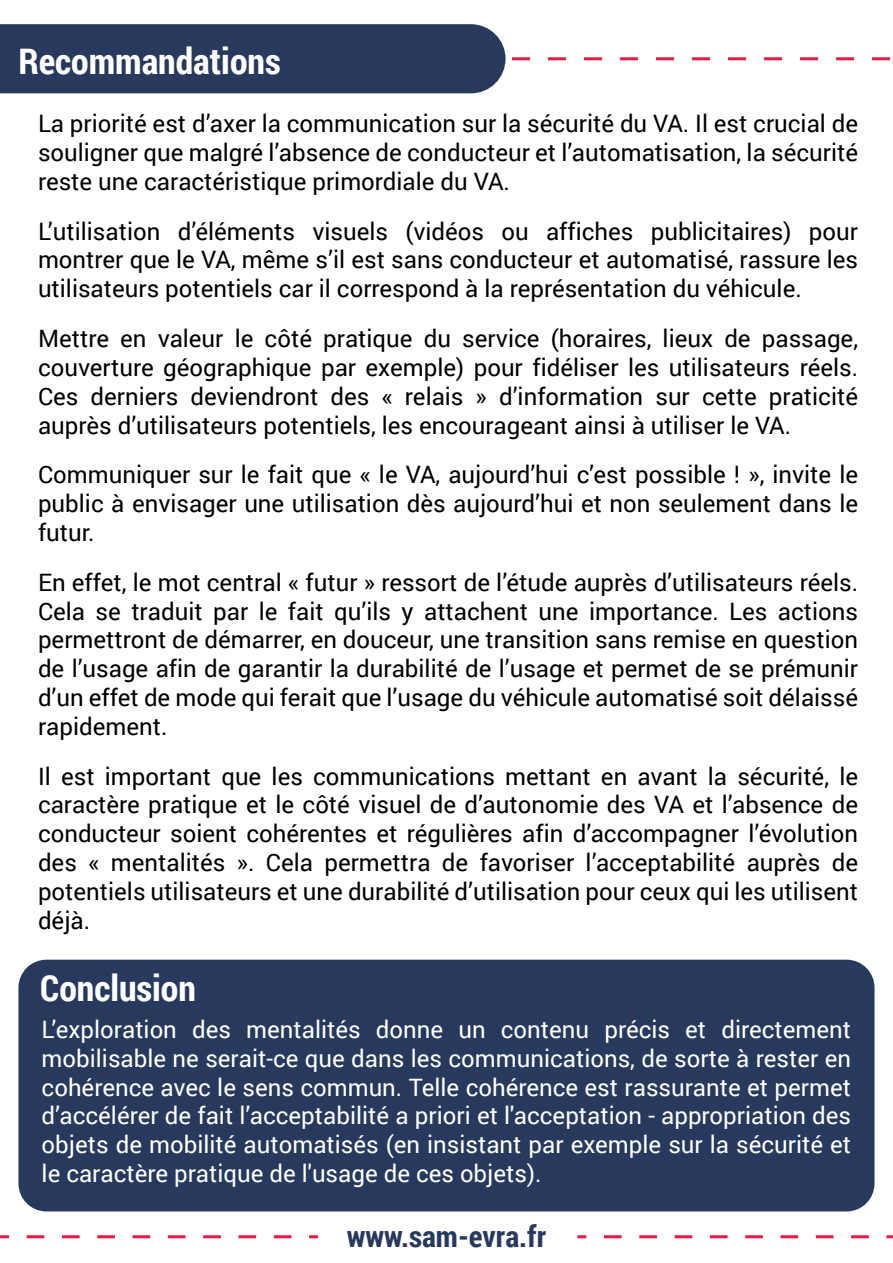
<style>
.page{position:relative;width:893px;height:1263px;background:#fff}
.page>*{position:absolute;margin:0;border:0;box-sizing:border-box;transform-origin:0 0}
.t1{font:700 36px "Roboto Condensed";color:#fff}
.t2{font:700 30px "Roboto Condensed";color:#27395c}
.t3{font:24px/28.8px "Roboto";color:#000;text-align:justify}
.t4{font:24px/28.8px "Roboto";color:#fff;text-align:justify}
</style>
<div class="page">
<div style="left:0;top:24px;width:505px;height:69px;background:#27395c"></div>
<svg style="left:512px;top:57px;width:379px;height:3px"></svg>
<svg style="left:0;top:1235px;width:9px;height:3px"></svg>
<svg style="left:27px;top:1235px;width:265px;height:3px"></svg>
<svg style="left:309px;top:1235px;width:9px;height:3px"></svg>
<svg style="left:577px;top:1235px;width:9px;height:3px"></svg>
<svg style="left:604px;top:1235px;width:265px;height:3px"></svg>
<svg style="left:886px;top:1235px;width:7px;height:3px"></svg>
<div style="left:18px;top:960px;width:856px;height:251px;background:#27395c;border-radius:28px"></div>
<h1 class="t1" style="left:18px;top:36px;width:264px">Recommandations</h1>
<p class="t3" style="left:38px;top:108px;width:822px">La priorité est d’axer la communication sur la sécurité du VA. Il est crucial de souligner que malgré l’absence de conducteur et l’automatisation, la sécurité reste une caractéristique primordiale du VA.</p>
<p class="t3" style="left:38px;top:216px;width:822px">L’utilisation d’éléments visuels (vidéos ou affiches publicitaires) pour montrer que le VA, même s’il est sans conducteur et automatisé, rassure les utilisateurs potentiels car il correspond à la représentation du véhicule.</p>
<p class="t3" style="left:38px;top:323px;width:822px">Mettre en valeur le côté pratique du service (horaires, lieux de passage, couverture géographique par exemple) pour fidéliser les utilisateurs réels.<br>Ces derniers deviendront des « relais » d’information sur cette praticité auprès d’utilisateurs potentiels, les encourageant ainsi à utiliser le VA.</p>
<p class="t3" style="left:38px;top:459px;width:822px">Communiquer sur le fait que « le VA, aujourd’hui c’est possible ! », invite le public à envisager une utilisation dès aujourd’hui et non seulement dans le futur.</p>
<p class="t3" style="left:38px;top:567px;width:822px">En effet, le mot central « futur » ressort de l’étude auprès d’utilisateurs réels.<br>Cela se traduit par le fait qu’ils y attachent une importance. Les actions permettront de démarrer, en douceur, une transition sans remise en question de l’usage afin de garantir la durabilité de l’usage et permet de se prémunir d’un effet de mode qui ferait que l’usage du véhicule automatisé soit délaissé rapidement.</p>
<p class="t3" style="left:38px;top:761px;width:822px">Il est important que les communications mettant en avant la sécurité, le caractère pratique et le côté visuel de d’autonomie des VA et l’absence de conducteur soient cohérentes et régulières afin d’accompagner l’évolution des « mentalités ». Cela permettra de favoriser l’acceptabilité auprès de potentiels utilisateurs et une durabilité d’utilisation pour ceux qui les utilisent déjà.</p>
<h1 class="t1" style="left:40px;top:963px;width:157px">Conclusion</h1>
<p class="t4" style="left:42px;top:1014px;width:811px">L’exploration des mentalités donne un contenu précis et directement mobilisable ne serait-ce que dans les communications, de sorte à rester en cohérence avec le sens commun. Telle cohérence est rassurante et permet d’accélérer de fait l’acceptabilité a priori et l'acceptation - appropriation des objets de mobilité automatisés (en insistant par exemple sur la sécurité et le caractère pratique de l'usage de ces objets).</p>
<p class="t2" style="left:347px;top:1215px;width:201px">www.sam-evra.fr</p>
</div>
